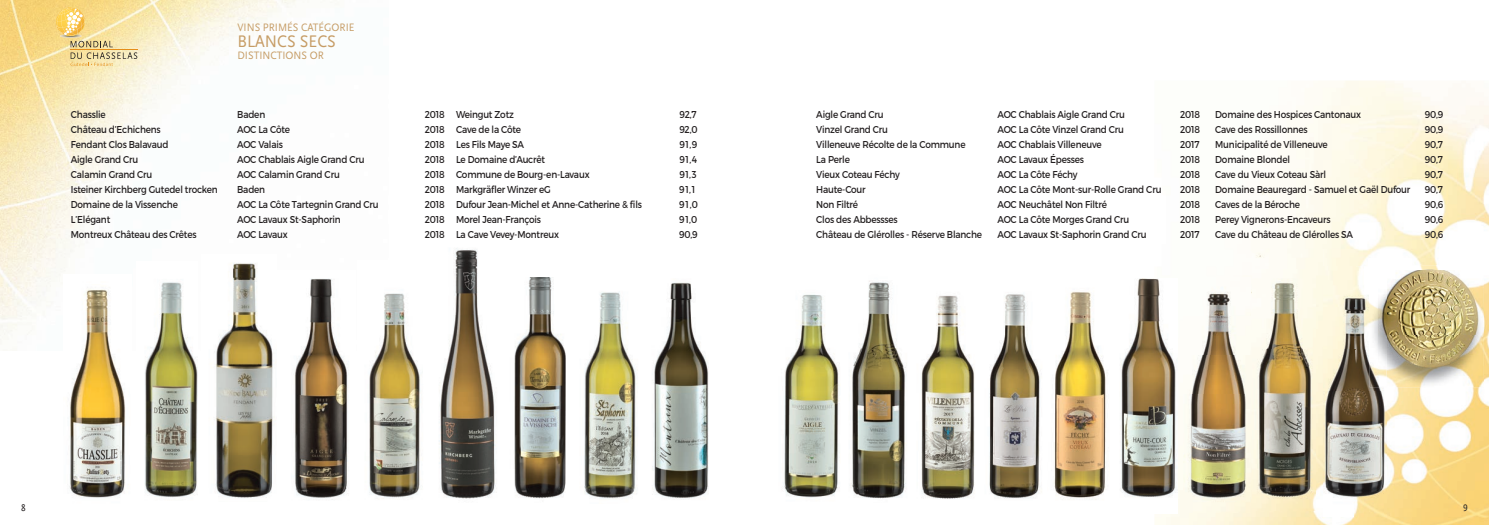
<style>
.page{position:relative;width:1489px;height:525px;background:#fff}
.page>*{position:absolute;margin:0;border:0;box-sizing:border-box;transform-origin:0 0}
.t1{font:17.5px "Scala Sans LF";color:#c69c65;scale:.93 1}
.t2{font:11.25px "Scala Sans LF";color:#c69c65;scale:.93 1}
.t3{font:10px "Montserrat";letter-spacing:-.02em;color:#231f20;scale:.89 1}
.t4{font:10px "Scala Sans LF";color:#231f20;scale:.93 1}
</style>
<div class="page">
<img style="left:1155px;top:81px;width:333px;height:443px">
<img style="left:0;top:0;width:296px;height:344px">
<svg style="left:56px;top:8px;width:81px;height:58px;background:#eed795"></svg>
<img style="left:439px;top:248px;width:57px;height:251px">
<img style="left:514px;top:277px;width:51px;height:222px">
<img style="left:989px;top:294px;width:51px;height:205px">
<img style="left:1386px;top:270px;width:97px;height:117px">
<img style="left:1378px;top:265px;width:103px;height:104px">
<img style="left:276px;top:270px;width:72px;height:230px">
<img style="left:921px;top:295px;width:54px;height:204px">
<img style="left:201px;top:254px;width:75px;height:244px">
<img style="left:369px;top:293px;width:51px;height:206px">
<img style="left:652px;top:282px;width:56px;height:217px">
<img style="left:584px;top:292px;width:53px;height:207px">
<img style="left:784px;top:294px;width:56px;height:204px">
<img style="left:851px;top:281px;width:55px;height:218px">
<img style="left:136px;top:261px;width:61px;height:237px">
<img style="left:1054px;top:291px;width:52px;height:209px">
<img style="left:1120px;top:278px;width:56px;height:235px">
<img style="left:1183px;top:278px;width:67px;height:233px">
<img style="left:64px;top:274px;width:67px;height:224px">
<img style="left:1323px;top:266px;width:55px;height:42px">
<img style="left:1323px;top:308px;width:46px;height:41px">
<img style="left:1323px;top:349px;width:63px;height:167px">
<img style="left:1369px;top:270px;width:9px;height:78px">
<img style="left:1369px;top:348px;width:17px;height:39px">
<svg style="left:1378px;top:266px;width:8px;height:4px"></svg>
<img style="left:1252px;top:269px;width:62px;height:241px">
<p class="t2" style="left:237px;top:21px;width:127px">VINS PRIMÉS CATÉGORIE</p>
<h1 class="t1" style="left:237px;top:32px;width:107px">BLANCS SECS</h1>
<p class="t2" style="left:237px;top:50px;width:94px">DISTINCTIONS OR</p>
<p class="t3" style="left:71px;top:108px;width:41px">Chasslie</p>
<p class="t3" style="left:237px;top:108px;width:33px">Baden</p>
<p class="t3" style="left:425px;top:108px;width:102px">2018 Weingut Zotz</p>
<p class="t3" style="left:679px;top:108px;width:21px">92,7</p>
<p class="t3" style="left:71px;top:123px;width:103px">Château d’Echichens</p>
<p class="t3" style="left:237px;top:123px;width:61px">AOC La Côte</p>
<p class="t3" style="left:425px;top:123px;width:110px">2018 Cave de la Côte</p>
<p class="t3" style="left:679px;top:123px;width:22px">92,0</p>
<p class="t3" style="left:71px;top:138px;width:111px">Fendant Clos Balavaud</p>
<p class="t3" style="left:237px;top:138px;width:53px">AOC Valais</p>
<p class="t3" style="left:425px;top:138px;width:113px">2018 Les Fils Maye SA</p>
<p class="t3" style="left:679px;top:138px;width:22px">91,9</p>
<p class="t3" style="left:71px;top:153px;width:77px">Aigle Grand Cru</p>
<p class="t3" style="left:237px;top:153px;width:145px">AOC Chablais Aigle Grand Cru</p>
<p class="t3" style="left:425px;top:153px;width:137px">2018 Le Domaine d’Aucrêt</p>
<p class="t3" style="left:679px;top:153px;width:21px">91,4</p>
<p class="t3" style="left:71px;top:168px;width:93px">Calamin Grand Cru</p>
<p class="t3" style="left:237px;top:168px;width:117px">AOC Calamin Grand Cru</p>
<p class="t3" style="left:425px;top:168px;width:187px">2018 Commune de Bourg-en-Lavaux</p>
<p class="t3" style="left:679px;top:168px;width:21px">91,3</p>
<p class="t3" style="left:71px;top:183px;width:167px">Isteiner Kirchberg Gutedel trocken</p>
<p class="t3" style="left:237px;top:183px;width:33px">Baden</p>
<p class="t3" style="left:425px;top:183px;width:143px">2018 Markgräfler Winzer eG</p>
<p class="t3" style="left:679px;top:183px;width:19px">91,1</p>
<p class="t3" style="left:71px;top:198px;width:122px">Domaine de la Vissenche</p>
<p class="t3" style="left:237px;top:198px;width:160px">AOC La Côte Tartegnin Grand Cru</p>
<p class="t3" style="left:425px;top:198px;width:245px">2018 Dufour Jean-Michel et Anne-Catherine &amp; fils</p>
<p class="t3" style="left:679px;top:198px;width:22px">91,0</p>
<p class="t3" style="left:71px;top:213px;width:46px">L’Elégant</p>
<p class="t3" style="left:237px;top:213px;width:118px">AOC Lavaux St-Saphorin</p>
<p class="t3" style="left:425px;top:213px;width:132px">2018 Morel Jean-François</p>
<p class="t3" style="left:679px;top:213px;width:22px">91,0</p>
<p class="t3" style="left:71px;top:228px;width:143px">Montreux Château des Crêtes</p>
<p class="t3" style="left:237px;top:228px;width:58px">AOC Lavaux</p>
<p class="t3" style="left:425px;top:228px;width:152px">2018 La Cave Vevey-Montreux</p>
<p class="t3" style="left:679px;top:228px;width:22px">90,9</p>
<p class="t3" style="left:816px;top:108px;width:77px">Aigle Grand Cru</p>
<p class="t3" style="left:997px;top:108px;width:144px">AOC Chablais Aigle Grand Cru</p>
<p class="t3" style="left:1180px;top:108px;width:24px">2018</p>
<p class="t3" style="left:1215px;top:108px;width:165px">Domaine des Hospices Cantonaux</p>
<p class="t3" style="left:1424px;top:108px;width:22px">90,9</p>
<p class="t3" style="left:816px;top:123px;width:82px">Vinzel Grand Cru</p>
<p class="t3" style="left:997px;top:123px;width:143px">AOC La Côte Vinzel Grand Cru</p>
<p class="t3" style="left:1180px;top:123px;width:24px">2018</p>
<p class="t3" style="left:1215px;top:123px;width:105px">Cave des Rossillonnes</p>
<p class="t3" style="left:1424px;top:123px;width:22px">90,9</p>
<p class="t3" style="left:816px;top:138px;width:169px">Villeneuve Récolte de la Commune</p>
<p class="t3" style="left:997px;top:138px;width:118px">AOC Chablais Villeneuve</p>
<p class="t3" style="left:1180px;top:138px;width:23px">2017</p>
<p class="t3" style="left:1215px;top:138px;width:128px">Municipalité de Villeneuve</p>
<p class="t3" style="left:1424px;top:138px;width:22px">90,7</p>
<p class="t3" style="left:816px;top:153px;width:39px">La Perle</p>
<p class="t3" style="left:997px;top:153px;width:99px">AOC Lavaux Épesses</p>
<p class="t3" style="left:1180px;top:153px;width:24px">2018</p>
<p class="t3" style="left:1215px;top:153px;width:85px">Domaine Blondel</p>
<p class="t3" style="left:1424px;top:153px;width:22px">90,7</p>
<p class="t3" style="left:816px;top:168px;width:95px">Vieux Coteau Féchy</p>
<p class="t3" style="left:997px;top:168px;width:91px">AOC La Côte Féchy</p>
<p class="t3" style="left:1180px;top:168px;width:24px">2018</p>
<p class="t3" style="left:1215px;top:168px;width:126px">Cave du Vieux Coteau Sàrl</p>
<p class="t3" style="left:1424px;top:168px;width:22px">90,7</p>
<p class="t3" style="left:816px;top:183px;width:57px">Haute-Cour</p>
<p class="t3" style="left:997px;top:183px;width:186px">AOC La Côte Mont-sur-Rolle Grand Cru</p>
<p class="t3" style="left:1180px;top:183px;width:24px">2018</p>
<p class="t3" style="left:1215px;top:183px;width:221px">Domaine Beauregard - Samuel et Gaël Dufour</p>
<p class="t3" style="left:1424px;top:183px;width:22px">90,7</p>
<p class="t3" style="left:816px;top:198px;width:49px">Non Filtré</p>
<p class="t3" style="left:997px;top:198px;width:124px">AOC Neuchâtel Non Filtré</p>
<p class="t3" style="left:1180px;top:198px;width:24px">2018</p>
<p class="t3" style="left:1215px;top:198px;width:97px">Caves de la Béroche</p>
<p class="t3" style="left:1424px;top:198px;width:22px">90,6</p>
<p class="t3" style="left:816px;top:213px;width:93px">Clos des Abbessses</p>
<p class="t3" style="left:997px;top:213px;width:150px">AOC La Côte Morges Grand Cru</p>
<p class="t3" style="left:1180px;top:213px;width:24px">2018</p>
<p class="t3" style="left:1215px;top:213px;width:131px">Perey Vignerons-Encaveurs</p>
<p class="t3" style="left:1424px;top:213px;width:22px">90,6</p>
<p class="t3" style="left:816px;top:228px;width:188px">Château de Glérolles - Réserve Blanche</p>
<p class="t3" style="left:997px;top:228px;width:169px">AOC Lavaux St-Saphorin Grand Cru</p>
<p class="t3" style="left:1180px;top:228px;width:23px">2017</p>
<p class="t3" style="left:1215px;top:228px;width:156px">Cave du Château de Glérolles SA</p>
<p class="t3" style="left:1424px;top:228px;width:22px">90,6</p>
<p class="t4" style="left:21px;top:502px;width:6px">8</p>
<p class="t4" style="left:1462px;top:502px;width:6px">9</p>
</div>
